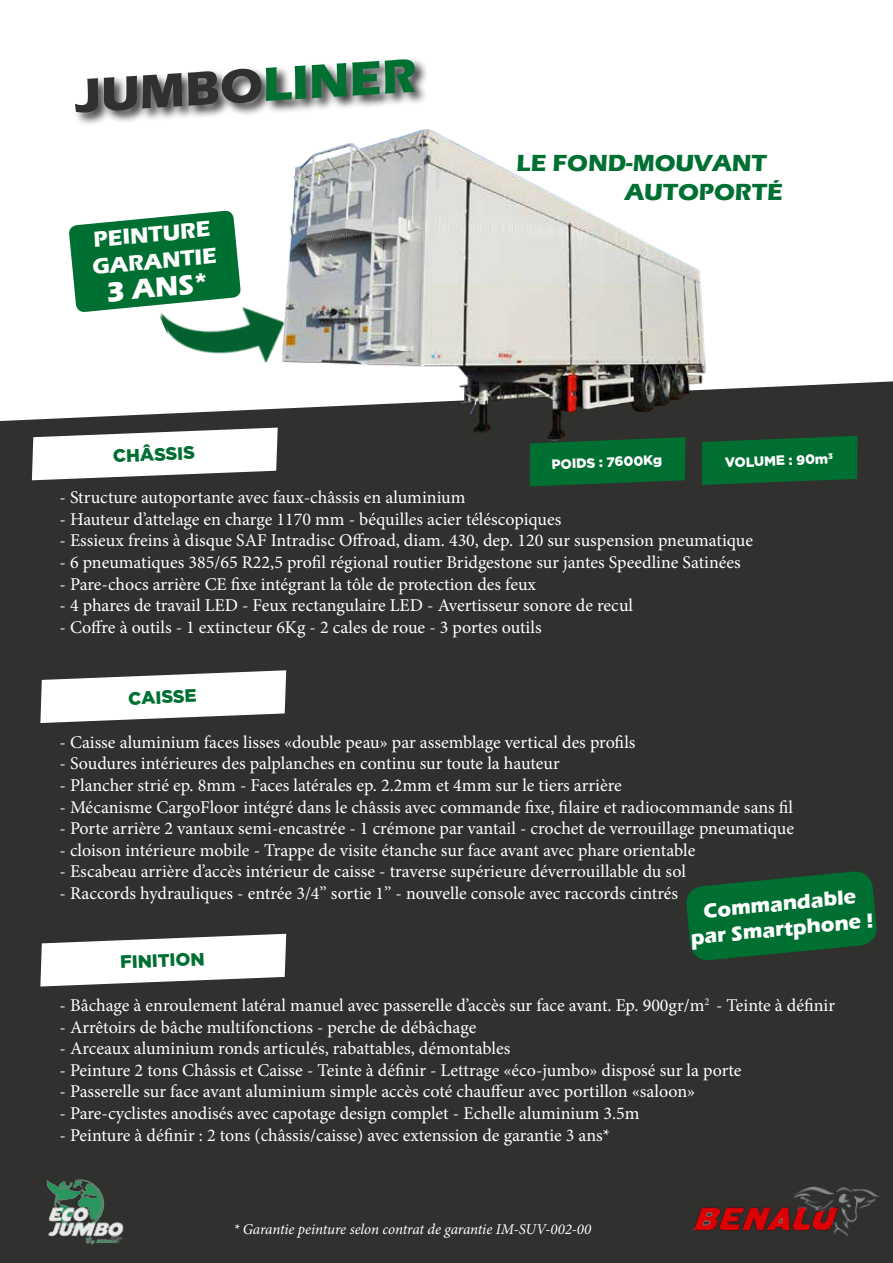
<style>
.page{position:relative;width:893px;height:1263px;background:#fff}
.page>*{position:absolute;margin:0;border:0;box-sizing:border-box;transform-origin:0 0}
.t1{font:700 49.5px "Eras ITC";color:#30302e}
.t2{font:700 28.5px "Eras ITC";color:#fff}
.t3{font:700 24px/28.8px "Eras ITC";color:#006f32}
.t4{font:700 22.5px/27.2px "Eras ITC";color:#fff}
.t5{font:700 21px/25.2px "Eras ITC";color:#fff;text-align:center}
.t6{font:18px "Minion Pro";color:#fff}
.t7{font:900 18px "Gotham";color:#006f32}
.t8{font:italic 15px "Minion Pro";letter-spacing:-.01em;color:#fff}
.t9{font:900 13.5px "Gotham";color:#fff}
.s1{color:#006f32}
</style>
<div class="page">
<div style="left:0;top:4px;width:893px;height:1259px;background:#30302e"></div>
<img style="left:46px;top:1179px;width:78px;height:66px">
<img style="left:693px;top:1186px;width:188px;height:51px">
<div style="left:0;top:4px;width:893px;height:417px;background:#fff"></div>
<img style="left:242px;top:113px;width:494px;height:329px">
<div style="left:73px;top:57px;width:355px;height:70px;background:#000;opacity:.75"></div>
<svg style="left:32px;top:428px;width:246px;height:52px"></svg>
<svg style="left:40px;top:670px;width:246px;height:53px"></svg>
<svg style="left:40px;top:934px;width:246px;height:52px"></svg>
<svg style="left:68px;top:210px;width:173px;height:103px;background:#2c8855"></svg>
<svg style="left:686px;top:871px;width:191px;height:89px"></svg>
<img style="left:156px;top:263px;width:143px;height:139px">
<svg style="left:530px;top:437px;width:155px;height:49px;background:#056731"></svg>
<svg style="left:702px;top:436px;width:156px;height:49px;background:#056731"></svg>
<h1 class="t1" style="left:73px;top:68px;width:343px;rotate:-4deg">JUMBO<span class="s1">LINER</span></h1>
<p class="t4" style="left:88px;top:227px;width:127px;rotate:-6deg">PEINTURE<br>GARANTIE</p>
<h2 class="t2" style="left:105px;top:276px;width:104px;rotate:-6deg">3 ANS*</h2>
<p class="t7" style="left:113px;top:445px;width:84px;rotate:-2deg">CHÂSSIS</p>
<h3 class="t3" style="left:625px;top:149px;width:160px;text-indent:-108px">LE FOND-MOUVANT<br>AUTOPORTÉ</h3>
<p class="t9" style="left:551px;top:456px;width:112px;rotate:-2deg">POIDS : 7600Kg</p>
<p class="t9" style="left:725px;top:455px;width:110px;rotate:-2deg">VOLUME : 90m<sup>3</sup></p>
<p class="t6" style="left:60px;top:485px;width:408px">- Structure autoportante avec faux-châssis en aluminium</p>
<p class="t6" style="left:60px;top:507px;width:503px">- Hauteur d’attelage en charge 1170 mm - béquilles acier téléscopiques</p>
<p class="t6" style="left:60px;top:529px;width:695px">- Essieux freins à disque SAF Intradisc Offroad, diam. 430, dep. 120 sur suspension pneumatique</p>
<p class="t6" style="left:60px;top:550px;width:683px">- 6 pneumatiques 385/65 R22,5 profil régional routier Bridgestone sur jantes Speedline Satinées</p>
<p class="t6" style="left:60px;top:572px;width:478px">- Pare-chocs arrière CE fixe intégrant la tôle de protection des feux</p>
<p class="t6" style="left:60px;top:593px;width:575px">- 4 phares de travail LED - Feux rectangulaire LED - Avertisseur sonore de recul</p>
<p class="t6" style="left:60px;top:615px;width:484px">- Coffre à outils - 1 extincteur 6Kg - 2 cales de roue - 3 portes outils</p>
<p class="t7" style="left:128px;top:688px;width:70px;rotate:-2deg">CAISSE</p>
<p class="t6" style="left:60px;top:730px;width:577px">- Caisse aluminium faces lisses «double peau» par assemblage vertical des profils</p>
<p class="t6" style="left:60px;top:752px;width:502px">- Soudures intérieures des palplanches en continu sur toute la hauteur</p>
<p class="t6" style="left:60px;top:773px;width:564px">- Plancher strié ep. 8mm - Faces latérales ep. 2.2mm et 4mm sur le tiers arrière</p>
<p class="t6" style="left:60px;top:795px;width:735px">- Mécanisme CargoFloor intégré dans le châssis avec commande fixe, filaire et radiocommande sans fil</p>
<p class="t6" style="left:60px;top:816px;width:736px">- Porte arrière 2 vantaux semi-encastrée - 1 crémone par vantail - crochet de verrouillage pneumatique</p>
<p class="t6" style="left:60px;top:838px;width:637px">- cloison intérieure mobile - Trappe de visite étanche sur face avant avec phare orientable</p>
<p class="t6" style="left:60px;top:860px;width:628px">- Escabeau arrière d’accès intérieur de caisse - traverse supérieure déverrouillable du sol</p>
<p class="t6" style="left:60px;top:881px;width:620px">- Raccords hydrauliques - entrée 3/4’’ sortie 1’’ - nouvelle console avec raccords cintrés</p>
<p class="t5" style="left:687px;top:899px;width:185px;rotate:-5deg">Commandable par Smartphone !</p>
<p class="t7" style="left:120px;top:951px;width:86px;rotate:-2deg">FINITION</p>
<p class="t6" style="left:60px;top:993px;width:777px">- Bâchage à enroulement latéral manuel avec passerelle d’accès sur face avant. Ep. 900gr/m<sup>2</sup> - Teinte à définir</p>
<p class="t6" style="left:60px;top:1015px;width:418px">- Arrêtoirs de bâche multifonctions - perche de débâchage</p>
<p class="t6" style="left:60px;top:1036px;width:452px">- Arceaux aluminium ronds articulés, rabattables, démontables</p>
<p class="t6" style="left:60px;top:1058px;width:683px">- Peinture 2 tons Châssis et Caisse - Teinte à définir - Lettrage «éco-jumbo» disposé sur la porte</p>
<p class="t6" style="left:60px;top:1079px;width:637px">- Passerelle sur face avant aluminium simple accès coté chauffeur avec portillon «saloon»</p>
<p class="t6" style="left:60px;top:1101px;width:582px">- Pare-cyclistes anodisés avec capotage design complet - Echelle aluminium 3.5m</p>
<p class="t6" style="left:60px;top:1123px;width:552px">- Peinture à définir : 2 tons (châssis/caisse) avec extenssion de garantie 3 ans*</p>
<p class="t8" style="left:233px;top:1218px;width:359px">* Garantie peinture selon contrat de garantie IM-SUV-002-00</p>
</div>
